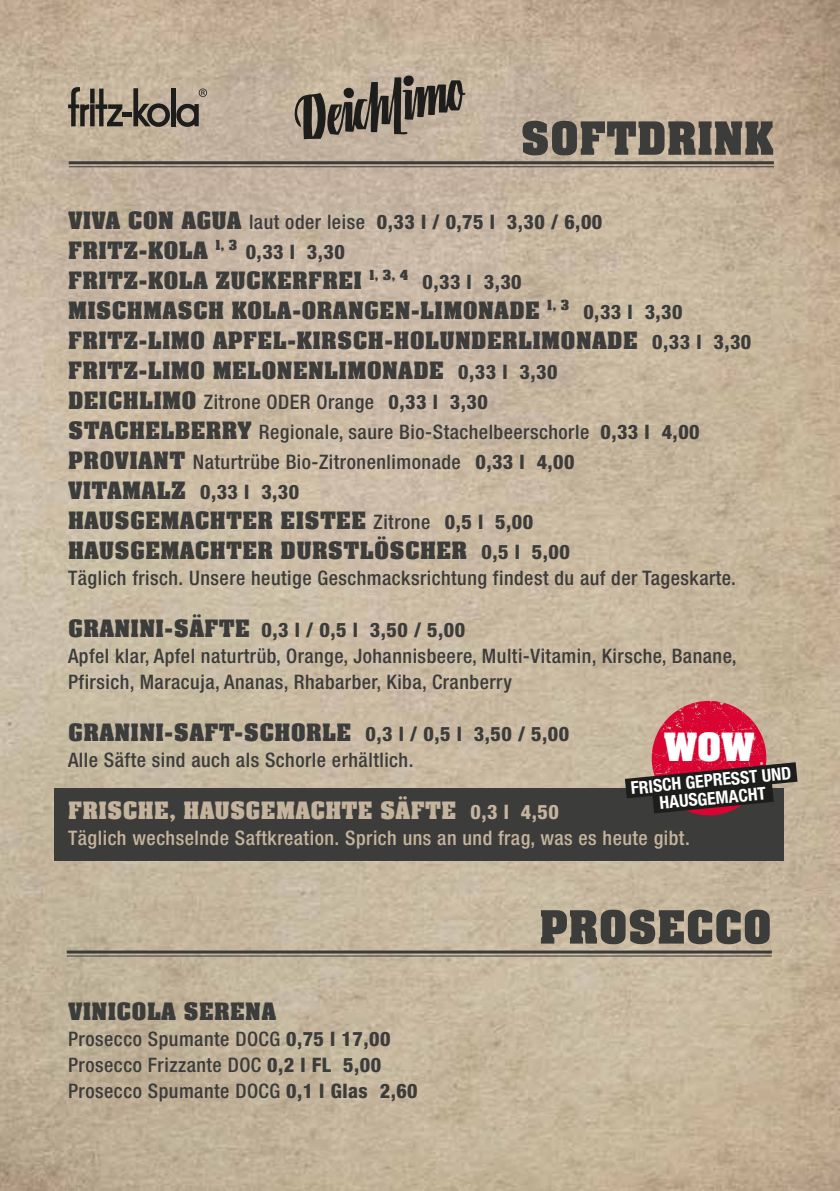
<style>
.page{position:relative;width:840px;height:1191px;background:#fff}
.page>*{position:absolute;margin:0;border:0;box-sizing:border-box;transform-origin:0 0}
.t1{font:700 50px "Aachen Pro";color:#3c3c3b}
.t2{font:700 42.6px "Aachen Pro";color:#fff}
.t3{font:700 26px/30px "Aachen Pro";letter-spacing:.01em;color:#3c3c3b}
.t4{font:700 26px "Aachen Pro";letter-spacing:.01em;color:#c5b49d}
.t5{font:500 condensed 20px/26px "Helvetica Neue LT";letter-spacing:.025em;color:#3c3c3b}
.t6{font:500 condensed 20px "Helvetica Neue LT";letter-spacing:.025em;color:#c5b49d}
.t7{font:800 condensed 20px "Helvetica Neue LT";letter-spacing:.025em;color:#3c3c3b}
.t8{font:700 condensed 17.6px/17.6px "Helvetica Neue LT";color:#fff;text-align:center}
.s1{font-family:"Aachen Pro";font-weight:700;font-stretch:normal;font-size:26px}
.s2{font-weight:500}
.s3{font-family:"Helvetica Neue LT";font-weight:800;font-stretch:condensed;font-size:20px}
.s4{font-weight:800}
.s5{font-family:"Helvetica Neue LT";font-weight:500;font-stretch:condensed;font-size:20px}
</style>
<div class="page">
<img style="left:0;top:0;width:839px;height:1191px">
<div style="left:54px;top:788px;width:728px;height:72px;background:#3c3c3b"></div>
<hr style="left:69px;top:161px;width:704px;height:3px;background:#3c3c3b">
<hr style="left:69px;top:166px;width:704px;height:1px;background:#3c3c3b">
<svg style="left:68px;top:87px;width:21px;height:39px"></svg>
<div style="left:90px;top:104px;width:5px;height:22px;background:#1d1d1b"></div>
<div style="left:90px;top:89px;width:5px;height:14px;background:#1d1d1b"></div>
<svg style="left:95px;top:89px;width:28px;height:37px"></svg>
<div style="left:122px;top:112px;width:10px;height:5px;background:#1d1d1b"></div>
<svg style="left:133px;top:88px;width:37px;height:39px"></svg>
<hr style="left:171px;top:88px;width:4px;height:38px;background:#1d1d1b">
<svg style="left:176px;top:104px;width:23px;height:23px"></svg>
<svg style="left:199px;top:88px;width:8px;height:9px"></svg>
<svg style="left:291px;top:74px;width:174px;height:65px;background:#877d6f"></svg>
<hr style="left:67px;top:950px;width:704px;height:3px;background:#3c3c3b">
<hr style="left:67px;top:955px;width:704px;height:1px;background:#3c3c3b">
<svg style="left:624px;top:701px;width:173px;height:114px;background:#93474e"></svg>
<h1 class="t1" style="left:520px;top:111px;width:255px">SOFTDRINK</h1>
<p class="t7" style="left:68px;top:209px;width:535px"><span class="s1">VIVA CON AGUA</span> <span class="s2">laut oder leise</span> 0,33 l / 0,75 l 3,30 / 6,00</p>
<h3 class="t3" style="left:68px;top:236px;width:684px">FRITZ-KOLA <sup>1,</sup> <sup>3</sup> <span class="s3">0,33 l 3,30<br></span>FRITZ-KOLA ZUCKERFREI <sup>1,</sup> <sup>3,</sup> <sup>4</sup> <span class="s3">0,33 l 3,30<br></span>MISCHMASCH KOLA-ORANGEN-LIMONADE <sup>1,</sup> <sup>3</sup> <span class="s3">0,33 l 3,30<br></span>FRITZ-LIMO APFEL-KIRSCH-HOLUNDERLIMONADE <span class="s3">0,33 l 3,30<br></span>FRITZ-LIMO MELONENLIMONADE <span class="s3">0,33 l 3,30</span></h3>
<p class="t5" style="left:68px;top:386px;width:632px;line-height:30px"><span class="s1">DEICHLIMO</span> Zitrone ODER Orange <span class="s4">0,33 l 3,30<br></span><span class="s1">STACHELBERRY</span> Regionale, saure Bio-Stachelbeerschorle <span class="s4">0,33 l 4,00<br></span><span class="s1">PROVIANT</span> Naturtrübe Bio-Zitronenlimonade <span class="s4">0,33 l 4,00<br></span><span class="s1">VITAMALZ</span> <span class="s4">0,33 l 3,30</span></p>
<h3 class="t3" style="left:68px;top:506px;width:503px">HAUSGEMACHTER EISTEE <span class="s5">Zitrone</span> <span class="s3">0,5 l 5,00<br></span>HAUSGEMACHTER DURSTLÖSCHER <span class="s3">0,5 l 5,00</span></h3>
<p class="t5" style="left:68px;top:564px;width:668px">Täglich frisch. Unsere heutige Geschmacksrichtung findest du auf der Tageskarte.</p>
<p class="t5" style="left:68px;top:616px;width:669px"><span class="s1">GRANINI-SÄFTE</span> <span class="s4">0,3 l / 0,5 l 3,50 / 5,00<br></span>Apfel klar, Apfel naturtrüb, Orange, Johannisbeere, Multi-Vitamin, Kirsche, Banane,<br>Pfirsich, Maracuja, Ananas, Rhabarber, Kiba, Cranberry</p>
<h3 class="t3" style="left:68px;top:718px;width:502px">GRANINI-SAFT-SCHORLE <span class="s3">0,3 l / 0,5 l 3,50 / 5,00</span></h3>
<p class="t5" style="left:68px;top:746px;width:347px">Alle Säfte sind auch als Schorle erhältlich.</p>
<h3 class="t4" style="left:68px;top:796px;width:492px">FRISCHE, HAUSGEMACHTE SÄFTE <span class="s3">0,3 l 4,50</span></h3>
<p class="t6" style="left:68px;top:826px;width:622px">Täglich wechselnde Saftkreation. Sprich uns an und frag, was es heute gibt.</p>
<h2 class="t2" style="left:663px;top:723px;width:93px">WOW</h2>
<p class="t8" style="left:629px;top:779px;width:162px;rotate:-6deg">FRISCH GEPRESST UND<br>HAUSGEMACHT</p>
<h3 class="t3" style="left:68px;top:997px;width:209px">VINICOLA SERENA</h3>
<p class="t5" style="left:68px;top:1025px;width:351px">Prosecco Spumante DOCG <span class="s4">0,75 l 17,00<br></span>Prosecco Frizzante DOC <span class="s4">0,2 l FL 5,00<br></span>Prosecco Spumante DOCG <span class="s4">0,1 l Glas 2,60</span></p>
<h1 class="t1" style="left:539px;top:899px;width:234px">PROSECCO</h1>
</div>
